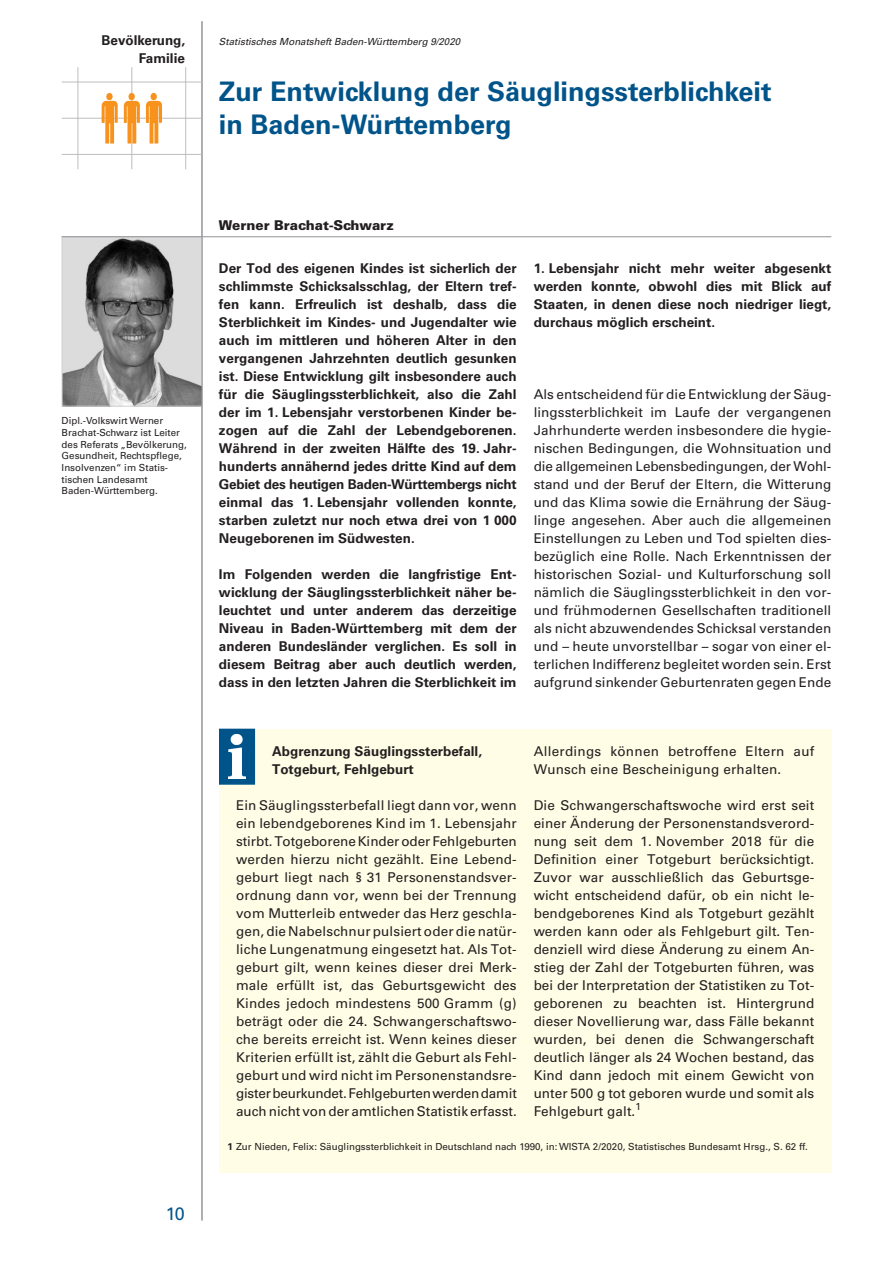
<style>
.page{position:relative;width:893px;height:1263px;background:#fff}
.page>*{position:absolute;margin:0;border:0;box-sizing:border-box;transform-origin:0 0}
.Beitragsüberschrift{font:700 27px/33px "Univers";color:#01548a}
.t1{font:18px "Univers";color:#01548a}
.Infotext{font:13.5px/18px "Univers";letter-spacing:.005em;color:#231f20;text-align:justify}
.Kapitelanfang{font:700 13.5px/18px "Univers";color:#231f20;text-align:justify}
.Fließtext{font:13.5px/18px "Univers";letter-spacing:.005em;color:#231f20;text-align:justify}
.Überschrift_Infotext{font:700 13.5px/18px "Univers";color:#231f20}
.t2{font:900 13.5px "Univers";color:#231f20}
.Kopfzeile_Beitragsth{font:700 13.5px "Univers";color:#231f20}
.t3{font:9.75px/11.7px "Univers";color:#231f20}
.Kopfzeile_Ausgabe{font:italic 9.75px "Univers";color:#231f20}
.s1{font-weight:700}
</style>
<div class="page">
<img style="left:64px;top:238px;width:136px;height:166px">
<div style="left:62px;top:236px;width:140px;height:170px;border:1px solid #d1d2d4"></div>
<hr style="left:62px;top:236px;width:769px;height:1px;background:#939598">
<hr style="left:202px;top:21px;width:1px;height:1199px;background:#939598">
<hr style="left:62px;top:82px;width:140px;height:1px;background:#bcbdc0">
<hr style="left:62px;top:118px;width:140px;height:1px;background:#bcbdc0">
<hr style="left:62px;top:154px;width:140px;height:1px;background:#bcbdc0">
<hr style="left:78px;top:67px;width:1px;height:102px;background:#bcbdc0">
<hr style="left:131px;top:67px;width:1px;height:102px;background:#bcbdc0">
<hr style="left:185px;top:67px;width:1px;height:102px;background:#bcbdc0">
<svg style="left:102px;top:93px;width:16px;height:51px"></svg>
<svg style="left:146px;top:93px;width:16px;height:51px"></svg>
<svg style="left:124px;top:93px;width:16px;height:51px"></svg>
<div style="left:219px;top:729px;width:612px;height:405px;background:#fffde5"></div>
<div style="left:219px;top:729px;width:36px;height:56px;background:#01548a"></div>
<img style="left:229px;top:734px;width:17px;height:44px">
<div style="left:219px;top:1134px;width:612px;height:39px;background:#fffde5"></div>
<p class="Kopfzeile_Beitragsth" style="left:102px;top:32px;width:85px">Bevölkerung,</p>
<p class="Kopfzeile_Ausgabe" style="left:219px;top:35px;width:243px">Statistisches Monatsheft Baden-Württemberg 9/2020</p>
<p class="Kopfzeile_Beitragsth" style="left:139px;top:50px;width:47px">Familie</p>
<p class="Beitragsüberschrift" style="left:219px;top:75px;width:554px">Zur Entwicklung der Säuglingssterblichkeit in Baden-Württemberg</p>
<p class="t3" style="left:62px;top:415px;width:127px">Dipl.-Volkswirt Werner<br>Brachat-Schwarz ist Leiter des Referats „Bevölkerung,<br>Gesundheit, Rechtspflege,<br>Insolvenzen“ im Statis&shy;tischen Landesamt<br>Baden-Württemberg.</p>
<p class="t1" style="left:166px;top:1203px;width:21px">10</p>
<p class="t2" style="left:219px;top:216px;width:177px">Werner Brachat-Schwarz</p>
<p class="Kapitelanfang" style="left:219px;top:259px;width:299px">Der Tod des eigenen Kindes ist sicherlich der schlimmste Schicksalsschlag, der Eltern tref&shy;fen kann. Erfreulich ist deshalb, dass die Sterblichkeit im Kindes- und Jugendalter wie auch im mittleren und höheren Alter in den vergangenen Jahrzehnten deutlich gesunken ist. Diese Entwicklung gilt insbesondere auch für die Säuglingssterblichkeit, also die Zahl der im 1. Lebensjahr verstorbenen Kinder be&shy;zogen auf die Zahl der Lebendgeborenen.<br>Während in der zweiten Hälfte des 19. Jahr&shy;hunderts annähernd jedes dritte Kind auf dem Gebiet des heutigen Baden-Württembergs nicht einmal das 1. Lebensjahr vollenden konnte, starben zuletzt nur noch etwa drei von 1 000<br>Neugeborenen im Südwesten.</p>
<p class="Kapitelanfang" style="left:219px;top:565px;width:299px">Im Folgenden werden die langfristige Ent&shy;wicklung der Säuglingssterblichkeit näher be&shy;leuchtet und unter anderem das derzeitige Niveau in Baden-Württemberg mit dem der anderen Bundesländer verglichen. Es soll in diesem Beitrag aber auch deutlich werden, dass in den letzten Jahren die Sterblichkeit im</p>
<p class="Kapitelanfang" style="left:534px;top:259px;width:299px">1. Lebensjahr nicht mehr weiter abgesenkt werden konnte, obwohl dies mit Blick auf Staaten, in denen diese noch niedriger liegt, durchaus möglich erscheint.</p>
<p class="Fließtext" style="left:534px;top:385px;width:299px">Als entscheidend für die Entwicklung der Säug&shy;lingssterblichkeit im Laufe der vergangenen Jahrhunderte werden insbesondere die hygie&shy;nischen Bedingungen, die Wohnsituation und die allgemeinen Lebensbedingungen, der Wohl&shy;stand und der Beruf der Eltern, die Witterung und das Klima sowie die Ernährung der Säug&shy;linge angesehen. Aber auch die allgemeinen Einstellungen zu Leben und Tod spielten dies&shy;bezüglich eine Rolle. Nach Erkenntnissen der historischen Sozial- und Kulturforschung soll nämlich die Säuglingssterblichkeit in den vor&shy;und frühmodernen Gesellschaften traditionell als nicht abzuwendendes Schicksal verstanden und – heute unvorstellbar – sogar von einer el&shy;terlichen Indifferenz begleitet worden sein. Erst aufgrund sinkender Geburtenraten gegen Ende</p>
<p class="Überschrift_Infotext" style="left:272px;top:742px;width:212px">Abgrenzung Säuglingssterbefall,<br>Totgeburt, Fehlgeburt</p>
<p class="Infotext" style="left:236px;top:796px;width:282px">Ein Säuglingssterbefall liegt dann vor, wenn ein lebendgeborenes Kind im 1. Lebensjahr stirbt. Totgeborene Kinder oder Fehlgeburten werden hierzu nicht gezählt. Eine Lebend&shy;geburt liegt nach § 31 Personenstandsver&shy;ordnung dann vor, wenn bei der Trennung vom Mutterleib entweder das Herz geschla&shy;gen, die Nabelschnur pulsiert oder die natür&shy;liche Lungenatmung eingesetzt hat. Als Tot&shy;geburt gilt, wenn keines dieser drei Merk‑ male erfüllt ist, das Geburtsgewicht des Kindes jedoch mindestens 500 Gramm (g) beträgt oder die 24. Schwangerschaftswo&shy;che bereits erreicht ist. Wenn keines dieser Kriterien erfüllt ist, zählt die Geburt als Fehl&shy;geburt und wird nicht im Personenstandsre&shy;gister beurkundet. Fehlgeburten werden damit auch nicht von der amtlichen Statistik erfasst.</p>
<p class="Infotext" style="left:534px;top:742px;width:282px">Allerdings können betroffene Eltern auf<br>Wunsch eine Bescheinigung erhalten.</p>
<p class="Infotext" style="left:534px;top:796px;width:282px">Die Schwangerschaftswoche wird erst seit einer Änderung der Personenstandsverord&shy;nung seit dem 1. November 2018 für die Definition einer Totgeburt berücksichtigt.<br>Zuvor war ausschließlich das Geburtsge‑ wicht entscheidend dafür, ob ein nicht le&shy;bendgeborenes Kind als Totgeburt gezählt werden kann oder als Fehlgeburt gilt. Ten&shy;denziell wird diese Änderung zu einem An&shy;stieg der Zahl der Totgeburten führen, was bei der Interpretation der Statistiken zu Tot&shy;geborenen zu beachten ist. Hintergrund dieser Novellierung war, dass Fälle bekannt wurden, bei denen die Schwangerschaft deutlich länger als 24 Wochen bestand, das Kind dann jedoch mit einem Gewicht von unter 500 g tot geboren wurde und somit als Fehlgeburt galt.<sup>1</sup></p>
<p class="t3" style="left:227px;top:1141px;width:582px"><span class="s1">1</span> Zur Nieden, Felix: Säuglingssterblichkeit in Deutschland nach 1990, in: WISTA 2/2020, Statistisches Bundesamt Hrsg., S. 62 ff.</p>
</div>
